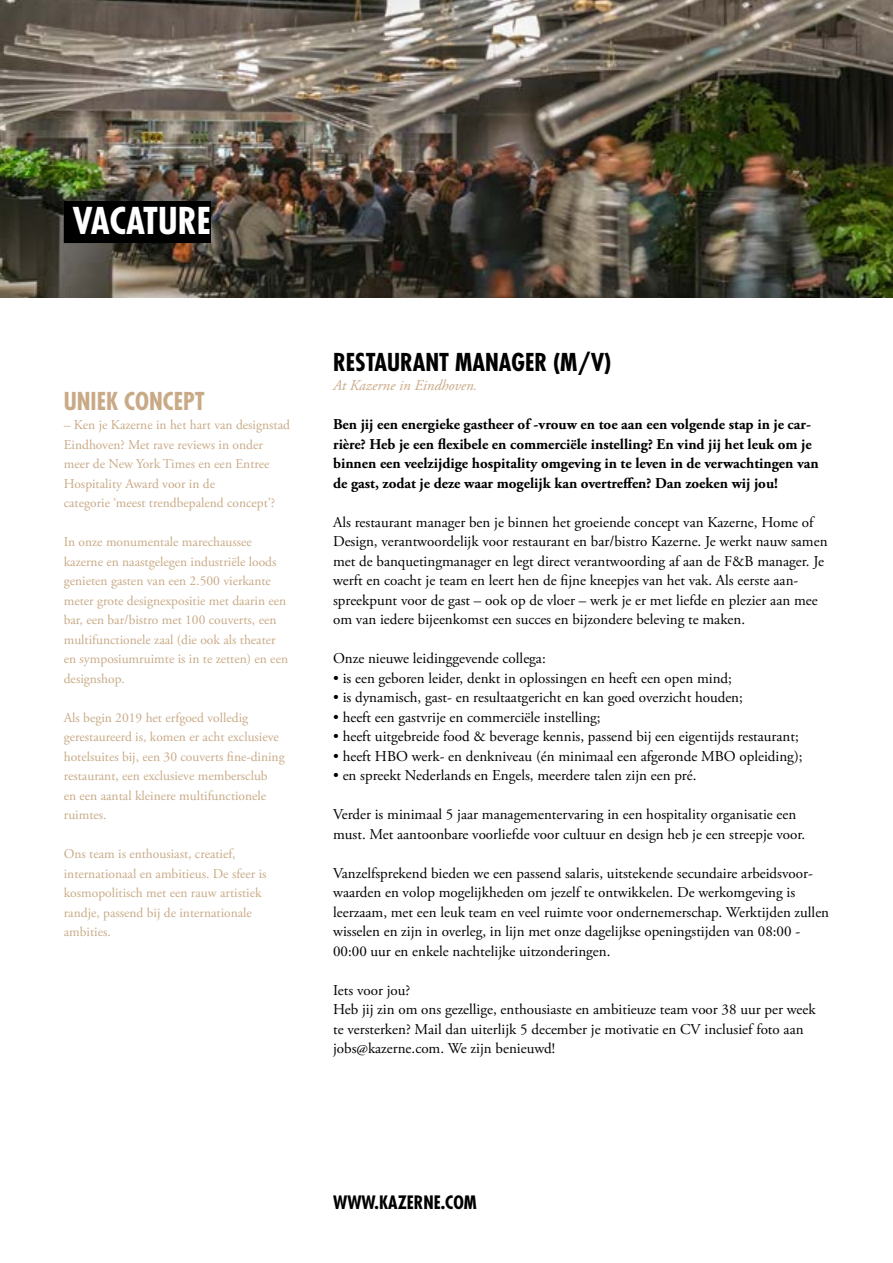
<style>
.page{position:relative;width:893px;height:1263px;background:#fff}
.page>*{position:absolute;margin:0;border:0;box-sizing:border-box;transform-origin:0 0}
.t1{font:700 condensed 36px "Futura Std";color:#fff}
.t2{font:700 condensed 24px "Futura Std";color:#000}
.t3{font:700 condensed 24px "Futura Std";color:#c9aa87}
.t4{font:700 condensed 18px "Futura Std";color:#000}
.t5{font:15px/19.5px "Adobe Garamond Pro";color:#000}
.t6{font:700 15px/19.5px "Adobe Garamond Pro";color:#000}
.t7{font:italic 15px "Adobe Garamond Pro";color:#c9aa87}
.t8{font:13.5px/19.5px "Adobe Garamond Pro";color:#c9aa87}
</style>
<div class="page">
<img style="left:0;top:0;width:893px;height:298px">
<div style="left:64px;top:201px;width:147px;height:42px;background:#000"></div>
<h1 class="t1" style="left:73px;top:198px;width:140px">VACATURE</h1>
<h2 class="t3" style="left:64px;top:386px;width:142px">UNIEK CONCEPT</h2>
<p class="t8" style="left:64px;top:415px;width:228px">– Ken je Kazerne in het hart van designstad Eindhoven? Met rave reviews in onder meer de New York Times en een Entree Hospitality Award voor in de<br>categorie ‘meest trendbepalend concept’?</p>
<p class="t8" style="left:64px;top:532px;width:226px">In onze monumentale marechaussee kazerne en naastgelegen industriële loods genieten gasten van een 2.500 vierkante meter grote designexpositie met daarin een bar, een bar/bistro met 100 couverts, een multifunctionele zaal (die ook als theater en symposiumruimte is in te zetten) en een designshop.</p>
<p class="t8" style="left:64px;top:708px;width:222px">Als begin 2019 het erfgoed volledig gerestaureerd is, komen er acht exclusieve hotelsuites bij, een 30 couverts fine-dining restaurant, een exclusieve membersclub<br>en een aantal kleinere multifunctionele ruimtes.</p>
<p class="t8" style="left:64px;top:844px;width:204px">Ons team is enthousiast, creatief, internationaal en ambitieus. De sfeer is kosmopolitisch met een rauw artistiek randje, passend bij de internationale ambities.</p>
<h2 class="t2" style="left:333px;top:347px;width:280px">RESTAURANT MANAGER (M/V)</h2>
<p class="t7" style="left:333px;top:376px;width:146px">At Kazerne in Eindhoven.</p>
<p class="t6" style="left:333px;top:415px;width:487px">Ben jij een energieke gastheer of -vrouw en toe aan een volgende stap in je car&shy;rière? Heb je een flexibele en commerciële instelling? En vind jij het leuk om je binnen een veelzijdige hospitality omgeving in te leven in de verwachtingen van de gast, zodat je deze waar mogelijk kan overtreffen? Dan zoeken wij jou!</p>
<p class="t5" style="left:333px;top:513px;width:496px">Als restaurant manager ben je binnen het groeiende concept van Kazerne, Home of Design, verantwoordelijk voor restaurant en bar/bistro Kazerne. Je werkt nauw samen met de banquetingmanager en legt direct verantwoording af aan de F&amp;B manager. Je werft en coacht je team en leert hen de fijne kneepjes van het vak. Als eerste aan&shy;spreekpunt voor de gast – ook op de vloer – werk je er met liefde en plezier aan mee om van iedere bijeenkomst een succes en bijzondere beleving te maken.</p>
<p class="t5" style="left:333px;top:649px;width:214px">Onze nieuwe leidinggevende collega:</p>
<p class="t5" style="left:333px;top:669px;width:400px">• is een geboren leider, denkt in oplossingen en heeft een open mind;</p>
<p class="t5" style="left:333px;top:688px;width:411px">• is dynamisch, gast- en resultaatgericht en kan goed overzicht houden;</p>
<p class="t5" style="left:333px;top:708px;width:269px">• heeft een gastvrije en commerciële instelling;</p>
<p class="t5" style="left:333px;top:727px;width:467px">• heeft uitgebreide food &amp; beverage kennis, passend bij een eigentijds restaurant;</p>
<p class="t5" style="left:333px;top:747px;width:471px">• heeft HBO werk- en denkniveau (én minimaal een afgeronde MBO opleiding);</p>
<p class="t5" style="left:333px;top:766px;width:365px">• en spreekt Nederlands en Engels, meerdere talen zijn een pré.</p>
<p class="t5" style="left:333px;top:805px;width:474px">Verder is minimaal 5 jaar managementervaring in een hospitality organisatie een must. Met aantoonbare voorliefde voor cultuur en design heb je een streepje voor.</p>
<p class="t5" style="left:333px;top:864px;width:498px">Vanzelfsprekend bieden we een passend salaris, uitstekende secundaire arbeidsvoor&shy;waarden en volop mogelijkheden om jezelf te ontwikkelen. De werkomgeving is leerzaam, met een leuk team en veel ruimte voor ondernemerschap. Werktijden zullen wisselen en zijn in overleg, in lijn met onze dagelijkse openingstijden van 08:00 - 00:00 uur en enkele nachtelijke uitzonderingen.</p>
<p class="t5" style="left:333px;top:981px;width:484px">Iets voor jou?<br>Heb jij zin om ons gezellige, enthousiaste en ambitieuze team voor 38 uur per week te versterken? Mail dan uiterlijk 5 december je motivatie en CV inclusief foto aan jobs@kazerne.com. We zijn benieuwd!</p>
<p class="t4" style="left:333px;top:1191px;width:145px">WWW.KAZERNE.COM</p>
</div>
